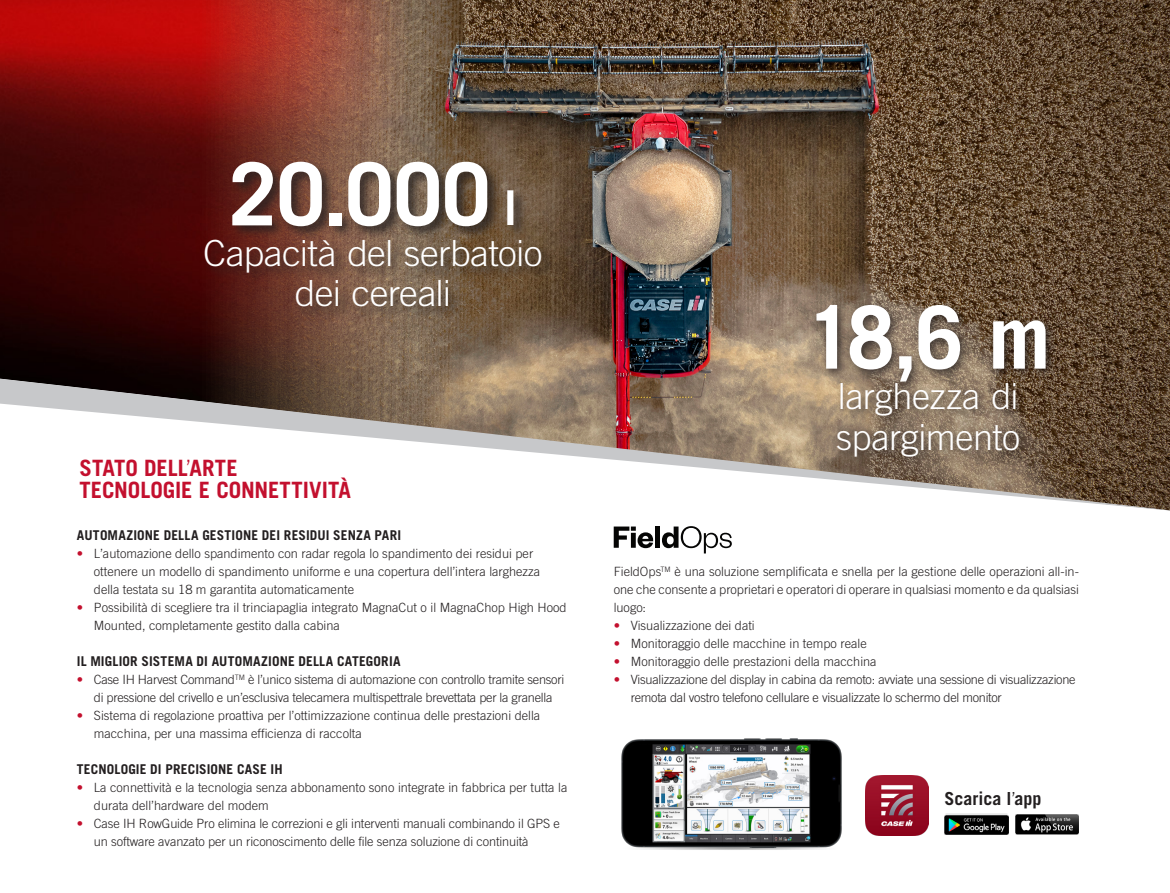
<style>
.page{position:relative;width:1170px;height:893px;background:#fff}
.page>*{position:absolute;margin:0;border:0;box-sizing:border-box;transform-origin:0 0}
.Fließtext_2021{font:700 87px "Trade Gothic LT Pro";letter-spacing:-.005em;color:#fff}
.Fließtext_2021-2{font:300 36px/40.5px "Trade Gothic LT Pro";letter-spacing:-.015em;color:#fff;text-align:center;scale:1.04 1}
.Fließtext_2021-3{font:300 36px/40.5px "Trade Gothic LT Pro";letter-spacing:-.015em;color:#fff}
.Fließtext_2021-4{font:700 22.5px/22.5px "Trade Gothic LT Pro";color:#c3102e}
.SUBLINE___Headline_groß{font:700 18px "Trade Gothic LT Pro";color:#231f20}
.t1{font:700 13.5px "Trade Gothic LT Pro";letter-spacing:.01em;color:#231f20}
.Fließtext_2021-5{font:300 12.75px/18px "Trade Gothic LT Pro";color:#231f20}
.Fließtext_2021-6{font:300 12.75px/18px "Trade Gothic LT Pro";letter-spacing:-.02em;color:#231f20}
.s1{font-size:48px}
.s2{font-weight:300}
.s3{font-family:"Trade Gothic LT Std";font-weight:700;color:#c3102e}
</style>
<div class="page">
<svg style="left:0;top:0;width:137px;height:379px;background:#520505"></svg>
<img style="left:137px;top:0;width:1032px;height:511px">
<svg style="left:0;top:379px;width:1169px;height:131px"></svg>
<svg style="left:613px;top:526px;width:40px;height:22px"></svg>
<div style="left:655px;top:526px;width:5px;height:22px;background:#050504"></div>
<svg style="left:662px;top:526px;width:69px;height:27px"></svg>
<div style="left:203px;top:160px;width:352px;height:161px;background:#231f20;opacity:.75"></div>
<div style="left:811px;top:300px;width:245px;height:167px;background:#231f20;opacity:.75"></div>
<img style="left:621px;top:738px;width:221px;height:112px">
<img style="left:865px;top:775px;width:63px;height:60px">
<img style="left:944px;top:814px;width:64px;height:20px">
<img style="left:1015px;top:815px;width:63px;height:20px">
<p class="Fließtext_2021" style="left:229px;top:141px;width:290px">20.000 <span class="s1">l</span></p>
<p class="Fließtext_2021-2" style="left:203px;top:232px;width:328px">Capacità del serbatoio dei cereali</p>
<p class="Fließtext_2021-4" style="left:79px;top:456px;width:273px">STATO DELL<span class="s2">’</span>ARTE<br>TECNOLOGIE E CONNETTIVITÀ</p>
<p class="t1" style="left:77px;top:527px;width:326px">AUTOMAZIONE DELLA GESTIONE DEI RESIDUI SENZA PARI</p>
<p class="Fließtext_2021-5" style="left:94px;top:544px;width:448px;text-indent:-17px"><span class="s3">•</span> L’automazione dello spandimento con radar regola lo spandimento dei residui per ottenere un modello di spandimento uniforme e una copertura dell’intera larghezza della testata su 18 m garantita automaticamente</p>
<p class="Fließtext_2021-5" style="left:94px;top:598px;width:474px;text-indent:-17px"><span class="s3">•</span> Possibilità di scegliere tra il trinciapaglia integrato MagnaCut o il MagnaChop High Hood<br>Mounted, completamente gestito dalla cabina</p>
<p class="t1" style="left:77px;top:653px;width:325px">IL MIGLIOR SISTEMA DI AUTOMAZIONE DELLA CATEGORIA</p>
<p class="Fließtext_2021-6" style="left:77px;top:670px;width:489px;text-align:center"><span class="s3">•</span> Case IH Harvest Command<sup>TM</sup> è l’unico sistema di automazione con controllo tramite sensori di pressione del crivello e un’esclusiva telecamera multispettrale brevettata per la granella</p>
<p class="Fließtext_2021-5" style="left:94px;top:706px;width:448px;text-indent:-17px"><span class="s3">•</span> Sistema di regolazione proattiva per l’ottimizzazione continua delle prestazioni della macchina, per una massima efficienza di raccolta</p>
<p class="t1" style="left:77px;top:761px;width:207px">TECNOLOGIE DI PRECISIONE CASE IH</p>
<p class="Fließtext_2021-5" style="left:94px;top:778px;width:475px;text-indent:-17px"><span class="s3">•</span> La connettività e la tecnologia senza abbonamento sono integrate in fabbrica per tutta la durata dell’hardware del modem</p>
<p class="Fließtext_2021-5" style="left:94px;top:814px;width:467px;text-indent:-17px"><span class="s3">•</span> Case IH RowGuide Pro elimina le correzioni e gli interventi manuali combinando il GPS e un software avanzato per un riconoscimento delle file senza soluzione di continuità</p>
<p class="Fließtext_2021" style="left:805px;top:284px;width:246px">18,6 m</p>
<p class="Fließtext_2021-3" style="left:836px;top:376px;width:185px">larghezza di spargimento</p>
<p class="Fließtext_2021-5" style="left:613px;top:562px;width:466px;text-align:justify">FieldOps<sup>TM</sup> è una soluzione semplificata e snella per la gestione delle operazioni all-in&shy;one che consente a proprietari e operatori di operare in qualsiasi momento e da qualsiasi luogo:</p>
<p class="Fließtext_2021-5" style="left:613px;top:616px;width:142px"><span class="s3">•</span> Visualizzazione dei dati</p>
<p class="Fließtext_2021-5" style="left:613px;top:634px;width:254px"><span class="s3">•</span> Monitoraggio delle macchine in tempo reale</p>
<p class="Fließtext_2021-5" style="left:613px;top:652px;width:264px"><span class="s3">•</span> Monitoraggio delle prestazioni della macchina</p>
<p class="Fließtext_2021-6" style="left:630px;top:670px;width:446px;text-indent:-17px"><span class="s3">•</span> Visualizzazione del display in cabina da remoto: avviate una sessione di visualizzazione remota dal vostro telefono cellulare e visualizzate lo schermo del monitor</p>
<p class="SUBLINE___Headline_groß" style="left:944px;top:787px;width:98px">Scarica l<span class="s2">’</span>app</p>
</div>
